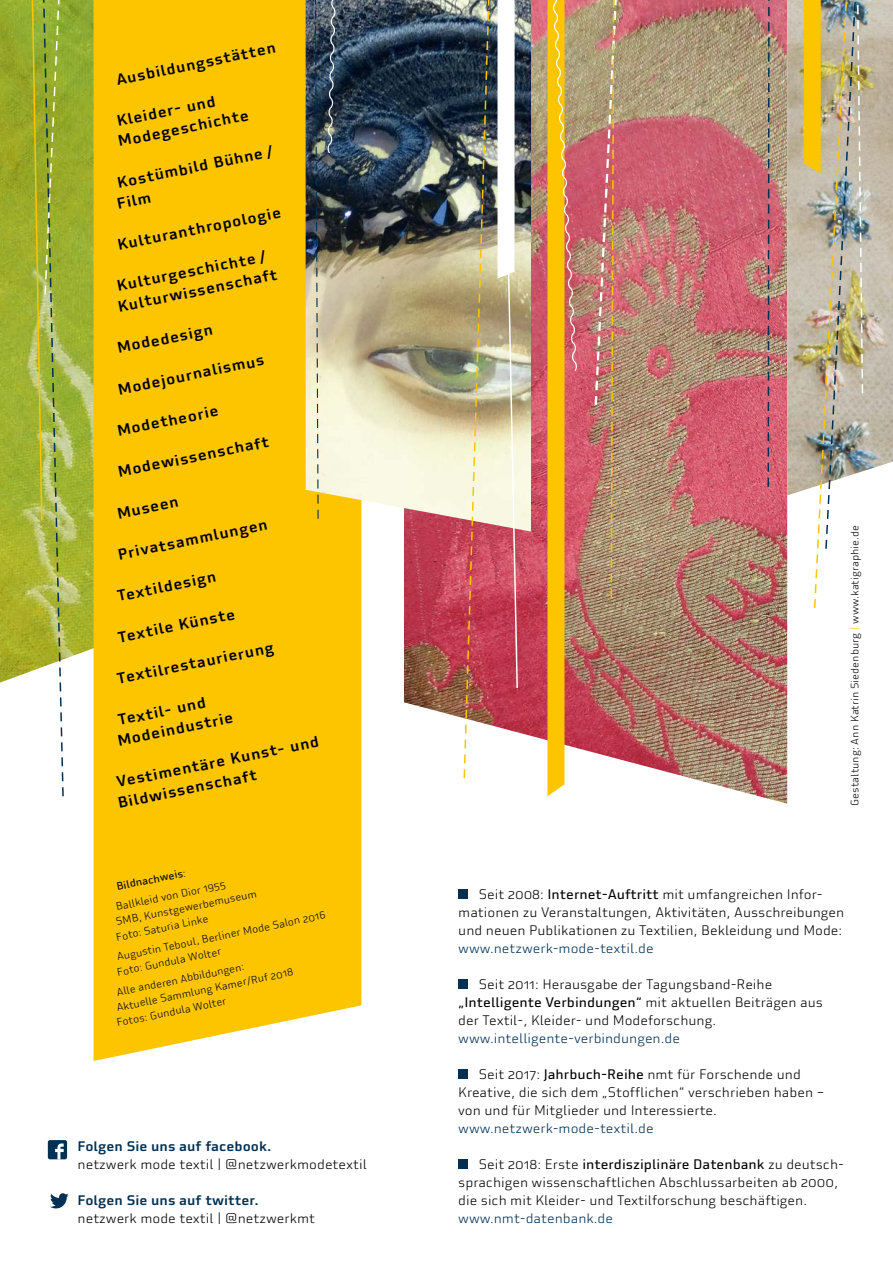
<style>
.page{position:relative;width:893px;height:1263px;background:#fff}
.page>*{position:absolute;margin:0;border:0;box-sizing:border-box;transform-origin:0 0}
.t1{font:500 15px/20.4px "Utility";color:#000}
.t2{font:300 13.5px/18px "Utility Of";color:#000}
.t3{font:300 13.5px "Utility Of";color:#003053}
.t4{font:500 13.5px "Utility Of";color:#003053}
.t5{font:300 10.5px/15px "Utility Of";color:#000}
.s1{font-weight:400}
.s2{color:#fdc500}
</style>
<div class="page">
<img style="left:0;top:0;width:94px;height:683px">
<div style="left:94px;top:0;width:267px;height:1061px;background:#fdc500"></div>
<img style="left:404px;top:0;width:383px;height:804px">
<img style="left:306px;top:0;width:225px;height:531px">
<img style="left:787px;top:0;width:106px;height:495px">
<img style="left:497px;top:0;width:22px;height:689px">
<svg style="left:547px;top:0;width:31px;height:796px"></svg>
<img style="left:593px;top:0;width:26px;height:599px">
<div style="left:229px;top:0;width:6px;height:509px;background:#fdc500"></div>
<svg style="left:326px;top:0;width:12px;height:155px"></svg>
<img style="left:463px;top:0;width:28px;height:780px">
<img style="left:804px;top:0;width:60px;height:609px">
<svg style="left:767px;top:0;width:3px;height:488px"></svg>
<svg style="left:314px;top:0;width:5px;height:520px"></svg>
<svg style="left:30px;top:0;width:35px;height:797px"></svg>
<div style="left:458px;top:889px;width:10px;height:9px;background:#003053"></div>
<div style="left:458px;top:979px;width:10px;height:9px;background:#003053"></div>
<div style="left:458px;top:1069px;width:10px;height:9px;background:#003053"></div>
<div style="left:458px;top:1159px;width:10px;height:9px;background:#003053"></div>
<div style="left:48px;top:1140px;width:19px;height:19px;background:#003053;border-radius:2px"></div>
<svg style="left:55px;top:1143px;width:9px;height:16px"></svg>
<svg style="left:50px;top:1193px;width:19px;height:15px"></svg>
<p class="t1" style="left:114px;top:70px;width:164px;rotate:-12deg">Ausbildungsstätten</p>
<p class="t1" style="left:112px;top:112px;width:134px;rotate:-12deg">Kleider- und<br>Modegeschichte</p>
<p class="t1" style="left:111px;top:175px;width:165px;line-height:19.6px;text-indent:5px;rotate:-12deg">Kostümbild Bühne /<br>Film</p>
<p class="t1" style="left:116px;top:235px;width:168px;rotate:-12deg">Kulturanthropologie</p>
<p class="t1" style="left:112px;top:277px;width:164px;rotate:-12deg">Kulturgeschichte /<br>Kulturwissenschaft</p>
<p class="t1" style="left:115px;top:338px;width:99px;rotate:-12deg">Modedesign</p>
<p class="t1" style="left:116px;top:380px;width:150px;rotate:-12deg">Modejournalismus</p>
<p class="t1" style="left:115px;top:421px;width:104px;rotate:-12deg">Modetheorie</p>
<p class="t1" style="left:116px;top:462px;width:155px;rotate:-12deg">Modewissenschaft</p>
<p class="t1" style="left:115px;top:504px;width:64px;rotate:-12deg">Museen</p>
<p class="t1" style="left:116px;top:545px;width:154px;rotate:-12deg">Privatsammlungen</p>
<p class="t1" style="left:115px;top:586px;width:102px;rotate:-12deg">Textildesign</p>
<p class="t1" style="left:116px;top:628px;width:121px;rotate:-12deg">Textile Künste</p>
<p class="t1" style="left:115px;top:669px;width:161px;rotate:-12deg">Textilrestaurierung</p>
<p class="t1" style="left:111px;top:711px;width:119px;text-indent:5px;rotate:-12deg">Textil- und<br>Modeindustrie</p>
<p class="t1" style="left:112px;top:774px;width:211px;line-height:20px;rotate:-12deg">Vestimentäre Kunst- und<br>Bildwissenschaft</p>
<p class="t5" style="left:110px;top:878px;width:113px;line-height:19.6px;text-indent:5px;rotate:-12deg"><span class="s1">Bildnachweis</span>:<br>Ballkleid von Dior 1955</p>
<p class="t5" style="left:112px;top:916px;width:148px;rotate:-12deg">SMB, Kunstgewerbemuseum<br>Foto: Saturia Linke</p>
<p class="t5" style="left:113px;top:951px;width:217px;line-height:14.5px;rotate:-12deg">Augustin Teboul, Berliner Mode Salon 2016<br>Foto: Gundula Wolter</p>
<p class="t5" style="left:109px;top:986px;width:185px;text-indent:6px;rotate:-12deg">Alle anderen Abbildungen:<br>Aktuelle Sammlung Kamer/Ruf 2018<br>Fotos: Gundula Wolter</p>
<p class="t4" style="left:78px;top:1137px;width:195px">Folgen Sie uns auf facebook.</p>
<p class="t2" style="left:78px;top:1155px;width:291px">netzwerk mode textil | @netzwerkmodetextil</p>
<p class="t4" style="left:78px;top:1191px;width:183px">Folgen Sie uns auf twitter.</p>
<p class="t2" style="left:78px;top:1209px;width:239px">netzwerk mode textil | @netzwerkmt</p>
<p class="t5" style="left:847px;top:806px;width:282px;rotate:-90deg">Gestaltung: Ann Katrin Siedenburg <span class="s2">|</span> www.katigraphie.de</p>
<p class="t2" style="left:458px;top:885px;width:387px;text-align:center">Seit 2008: <span class="s1">Internet-Auftritt</span> mit umfangreichen Infor&shy;mationen zu Veranstaltungen, Aktivitäten, Ausschreibungen und neuen Publikationen zu Textilien, Bekleidung und Mode:</p>
<p class="t3" style="left:458px;top:939px;width:197px">www.netzwerk-mode-textil.de</p>
<p class="t2" style="left:458px;top:975px;width:366px;text-indent:20px">Seit 2011: Herausgabe der Tagungsband-Reihe <span class="s1">„Intelligente Verbindungen“</span> mit aktuellen Beiträgen aus der Textil-, Kleider- und Modeforschung.</p>
<p class="t3" style="left:458px;top:1029px;width:223px">www.intelligente-verbindungen.de</p>
<p class="t2" style="left:458px;top:1065px;width:367px;text-indent:20px">Seit 2017: <span class="s1">Jahrbuch-Reihe</span> nmt für Forschende und<br>Kreative, die sich dem „Stofflichen“ verschrieben haben – von und für Mitglieder und Interessierte.</p>
<p class="t3" style="left:458px;top:1119px;width:197px">www.netzwerk-mode-textil.de</p>
<p class="t2" style="left:458px;top:1155px;width:387px;text-indent:20px">Seit 2018: Erste <span class="s1">interdisziplinäre Datenbank</span> zu deutsch&shy;sprachigen wissenschaftlichen Abschlussarbeiten ab 2000, die sich mit Kleider- und Textilforschung beschäftigen.</p>
<p class="t3" style="left:458px;top:1209px;width:156px">www.nmt-datenbank.de</p>
</div>
